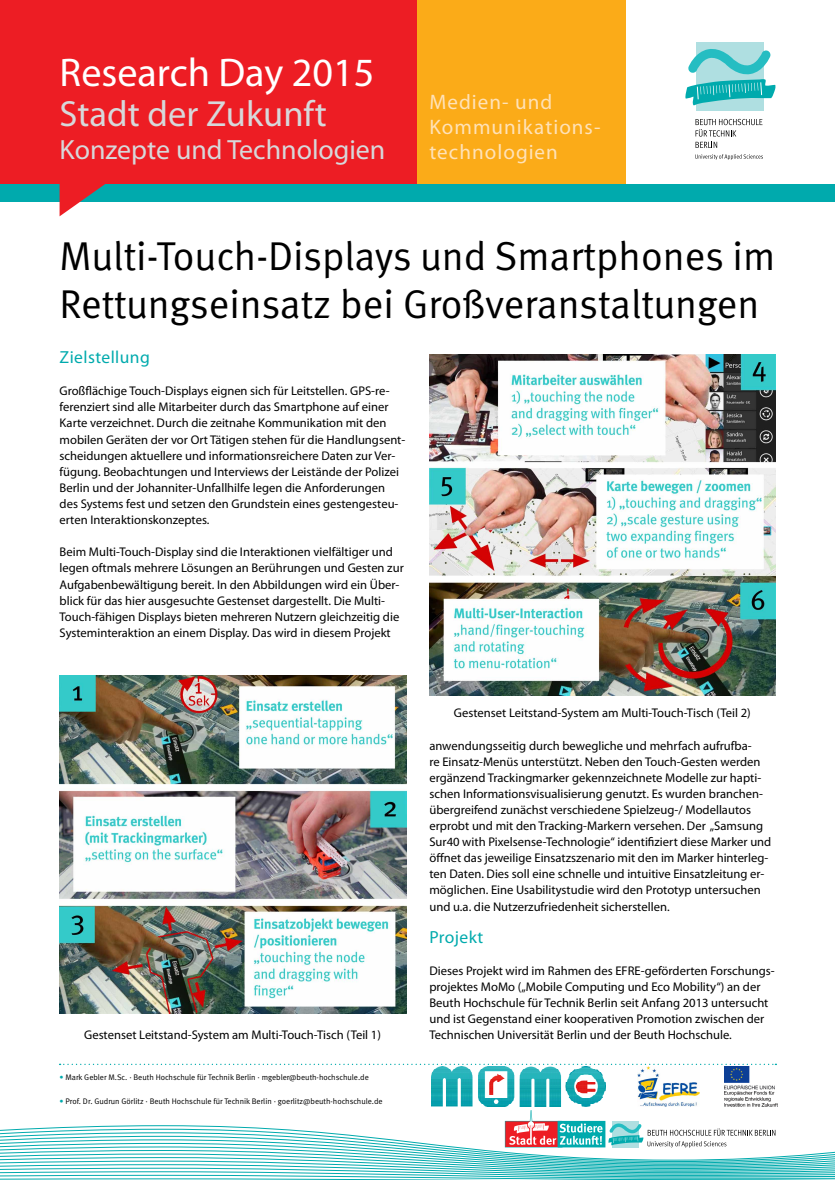
<style>
.page{position:relative;width:835px;height:1180px;background:#fff}
.page>*{position:absolute;margin:0;border:0;box-sizing:border-box;transform-origin:0 0}
.t1{font:40.25px/48.3px "Meta Normal";color:#000}
.t2{font:40.18px "Myriad Pro";color:#fff}
.t3{font:36.47px "Myriad Pro";color:#d7d8da}
.t4{font:27.89px "Myriad Pro";color:#d7d8da}
.t5{font:21px/24.8px "Myriad Pro";letter-spacing:.05em;color:#ffe2b8}
.t6{font:17.5px "Myriad Pro";letter-spacing:.025em;color:#00aaad}
.t7{font:12.6px/16.1px "Myriad Pro";color:#000}
.t8{font:8.05px "Meta Normal";color:#000}
.s1{color:#00aaad}
</style>
<div class="page">
<img style="left:60px;top:675px;width:346px;height:339px">
<img style="left:429px;top:354px;width:346px;height:341px">
<img style="left:432px;top:1066px;width:173px;height:40px">
<img style="left:637px;top:1066px;width:62px;height:40px">
<img style="left:724px;top:1066px;width:54px;height:40px">
<div style="left:0;top:0;width:417px;height:184px;background:#ed1d24"></div>
<div style="left:0;top:184px;width:834px;height:17px;background:#00aaad"></div>
<div style="left:417px;top:0;width:209px;height:184px;background:#fbab18"></div>
<svg style="left:60px;top:1063px;width:716px;height:2px"></svg>
<svg style="left:695px;top:119px;width:67px;height:29px"></svg>
<svg style="left:695px;top:154px;width:67px;height:6px"></svg>
<div style="left:695px;top:42px;width:68px;height:69px;background:#afdfe1"></div>
<svg style="left:685px;top:47px;width:90px;height:58px"></svg>
<svg style="left:60px;top:184px;width:49px;height:32px"></svg>
<svg style="left:0;top:1125px;width:834px;height:55px"></svg>
<svg style="left:504px;top:1110px;width:271px;height:37px"></svg>
<h2 class="t2" style="left:60px;top:48px;width:316px">Research Day 2015</h2>
<h3 class="t3" style="left:60px;top:91px;width:269px">Stadt der Zukunft</h3>
<h3 class="t4" style="left:60px;top:132px;width:327px">Konzepte und Technologien</h3>
<h3 class="t5" style="left:429px;top:89px;width:172px">Medien- und<br>Kommunikations&shy;technologien</h3>
<h1 class="t1" style="left:60px;top:231px;width:717px">Multi-Touch-Displays und Smartphones im<br>Rettungseinsatz bei Großveranstaltungen</h1>
<h3 class="t6" style="left:60px;top:346px;width:92px">Zielstellung</h3>
<p class="t7" style="left:60px;top:383px;width:347px">Großflächige Touch-Displays eignen sich für Leitstellen. GPS-re&shy;ferenziert sind alle Mitarbeiter durch das Smartphone auf einer Karte verzeichnet. Durch die zeitnahe Kommunikation mit den mobilen Geräten der vor Ort Tätigen stehen für die Handlungsent&shy;scheidungen aktuellere und informationsreichere Daten zur Ver&shy;fügung. Beobachtungen und Interviews der Leistände der Polizei Berlin und der Johanniter-Unfallhilfe legen die Anforderungen des Systems fest und setzen den Grundstein eines gestengesteu&shy;erten Interaktionskonzeptes.</p>
<p class="t7" style="left:60px;top:544px;width:345px">Beim Multi-Touch-Display sind die Interaktionen vielfältiger und legen oftmals mehrere Lösungen an Berührungen und Gesten zur Aufgabenbewältigung bereit. In den Abbildungen wird ein Über&shy;blick für das hier ausgesuchte Gestenset dargestellt. Die Multi-Touch-fähigen Displays bieten mehreren Nutzern gleichzeitig die Systeminteraktion an einem Display. Das wird in diesem Projekt</p>
<p class="t7" style="left:454px;top:705px;width:298px">Gestenset Leitstand-System am Multi-Touch-Tisch (Teil 2)</p>
<p class="t7" style="left:429px;top:737px;width:343px">anwendungsseitig durch bewegliche und mehrfach aufrufba-<br>re Einsatz-Menüs unterstützt. Neben den Touch-Gesten werden ergänzend Trackingmarker gekennzeichnete Modelle zur hapti&shy;schen Informationsvisualisierung genutzt. Es wurden branchen&shy;übergreifend zunächst verschiedene Spielzeug-/ Modellautos erprobt und mit den Tracking-Markern versehen. Der „Samsung Sur40 with Pixelsense-Technologie“ identifiziert diese Marker und öffnet das jeweilige Einsatzszenario mit den im Marker hinterleg&shy;ten Daten. Dies soll eine schnelle und intuitive Einsatzleitung er&shy;möglichen. Eine Usabilitystudie wird den Prototyp untersuchen und u.a. die Nutzerzufriedenheit sicherstellen.</p>
<h3 class="t6" style="left:429px;top:926px;width:55px">Projekt</h3>
<p class="t7" style="left:429px;top:962px;width:347px">Dieses Projekt wird im Rahmen des EFRE-geförderten Forschungs&shy;projektes MoMo („Mobile Computing und Eco Mobility“) an der Beuth Hochschule für Technik Berlin seit Anfang 2013 untersucht und ist Gegenstand einer kooperativen Promotion zwischen der</p>
<p class="t7" style="left:84px;top:1027px;width:298px">Gestenset Leitstand-System am Multi-Touch-Tisch (Teil 1)</p>
<p class="t7" style="left:429px;top:1027px;width:304px">Technischen Universität Berlin und der Beuth Hochschule.</p>
<p class="t8" style="left:60px;top:1072px;width:311px"><span class="s1">•</span> Mark Gebler M.Sc. · Beuth Hochschule für Technik Berlin · mgebler@beuth-hochschule.de</p>
<p class="t8" style="left:60px;top:1096px;width:324px"><span class="s1">•</span> Prof. Dr. Gudrun Görlitz · Beuth Hochschule für Technik Berlin · goerlitz@beuth-hochschule.de</p>
</div>
